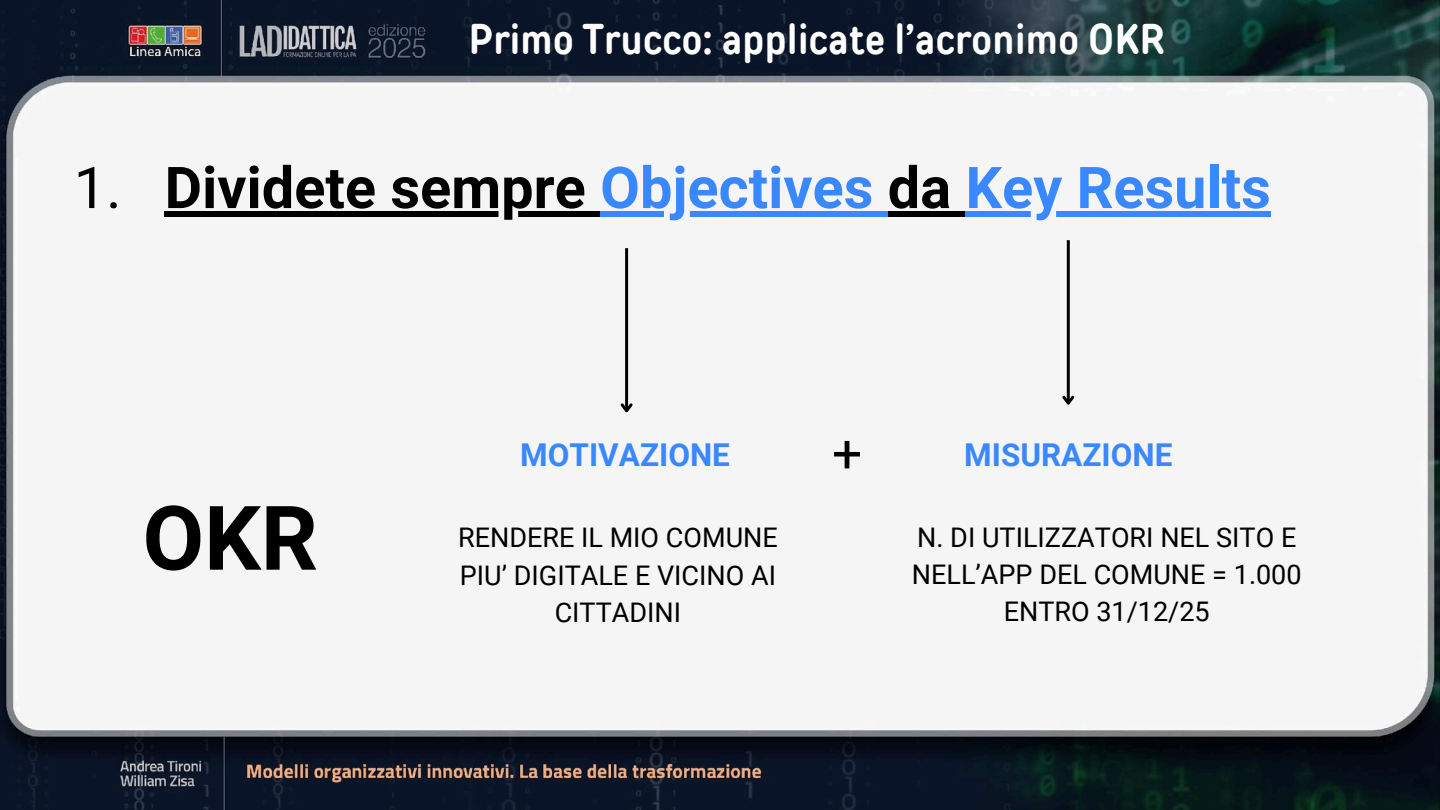
<style>
.page{position:relative;width:1440px;height:810px;background:#fff}
.page>*{position:absolute;margin:0;border:0;box-sizing:border-box;transform-origin:0 0}
.t1{font:700 89.3px "Roboto";color:#000}
.t2{font:700 57.7px "Roboto";color:#3a88ff}
.t3{font:53.1px "Roboto";color:#000}
.t4{font:700 42px "TT Rounds Condensed";letter-spacing:.01em;color:#fff}
.t5{font:700 31.5px "Roboto";color:#3a88ff}
.t6{font:27px/37.2px "Roboto";color:#000;text-align:center}
.s1{font-weight:400;color:#000}
.s2{color:#000}
</style>
<div class="page">
<img style="left:0;top:0;width:1440px;height:810px">
<div style="left:165px;top:211px;width:435px;height:5px;background:#000"></div>
<div style="left:600px;top:211px;width:288px;height:5px;background:#3a88ff"></div>
<div style="left:888px;top:211px;width:77px;height:5px;background:#000"></div>
<div style="left:965px;top:211px;width:306px;height:5px;background:#3a88ff"></div>
<hr style="left:625px;top:248px;width:3px;height:163px;background:#000">
<svg style="left:618px;top:401px;width:17px;height:15px"></svg>
<hr style="left:1067px;top:240px;width:3px;height:163px;background:#000">
<svg style="left:1060px;top:393px;width:17px;height:15px"></svg>
<h3 class="t4" style="left:469px;top:11px;width:697px">Primo Trucco: applicate l’acronimo OKR</h3>
<h2 class="t2" style="left:74px;top:147px;width:1198px"><span class="s1">1.</span> <span class="s2">Dividete sempre</span> Objectives <span class="s2">da</span> Key Results</h2>
<h1 class="t1" style="left:143px;top:475px;width:177px">OKR</h1>
<h3 class="t3" style="left:832px;top:416px;width:32px">+</h3>
<p class="t5" style="left:520px;top:432px;width:211px">MOTIVAZIONE</p>
<p class="t5" style="left:964px;top:432px;width:210px">MISURAZIONE</p>
<p class="t6" style="left:458px;top:518px;width:321px">RENDERE IL MIO COMUNE<br>PIU’ DIGITALE E VICINO AI<br>CITTADINI</p>
<p class="t6" style="left:912px;top:518px;width:391px">N. DI UTILIZZATORI NEL SITO E<br>NELL’APP DEL COMUNE = 1.000<br>ENTRO 31/12/25</p>
</div>
